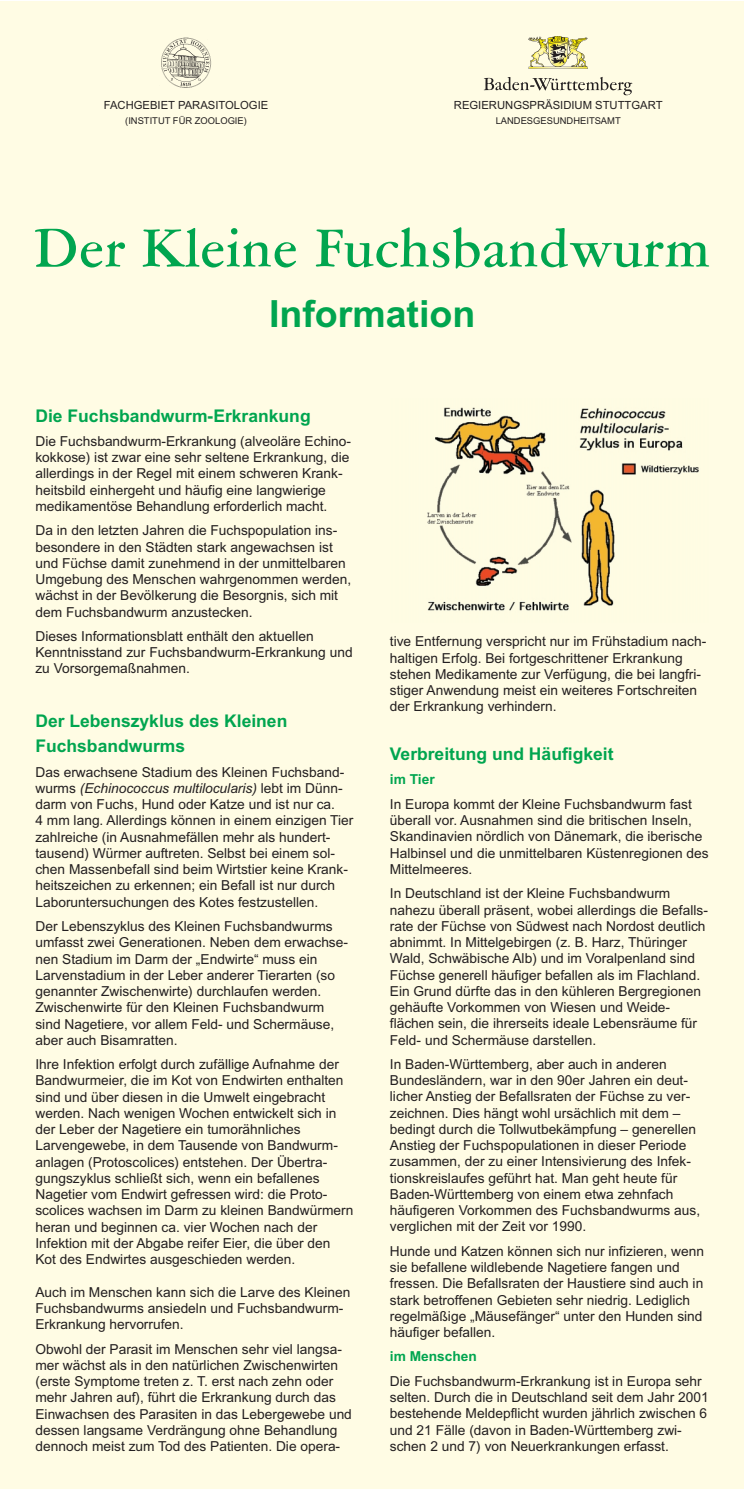
<style>
.page{position:relative;width:744px;height:1489px;background:#fff}
.page>*{position:absolute;margin:0;border:0;box-sizing:border-box;transform-origin:0 0}
.t1{font:500 52.5px "Garamont Amsterdam BQ";letter-spacing:.035em;color:#00a54f}
.t2{font:700 37.5px "Arial";color:#00a54f}
.t3{font:700 17.5px/25px "Arial";color:#00a54f}
.t4{font:13.75px/16.2px "Arial";color:#231f20}
.t5{font:700 13.75px "Arial";color:#00a54f}
.t6{font:11.25px "Arial";color:#231f20}
.t7{font:9.38px "Arial";color:#231f20}
.s1{font-style:italic}
</style>
<div class="page">
<div style="left:0;top:1px;width:744px;height:1488px;background:#fffce4"></div>
<img style="left:528px;top:36px;width:60px;height:33px">
<svg style="left:484px;top:77px;width:148px;height:18px"></svg>
<img style="left:161px;top:37px;width:51px;height:51px">
<img style="left:427px;top:407px;width:272px;height:204px">
<p class="t6" style="left:104px;top:101px;width:166px">FACHGEBIET PARASITOLOGIE</p>
<p class="t7" style="left:125px;top:117px;width:123px">(INSTITUT FÜR ZOOLOGIE)</p>
<p class="t6" style="left:454px;top:101px;width:210px">REGIERUNGSPRÄSIDIUM STUTTGART</p>
<p class="t7" style="left:496px;top:117px;width:127px">LANDESGESUNDHEITSAMT</p>
<h1 class="t1" style="left:35px;top:227px;width:676px">Der Kleine Fuchsbandwurm</h1>
<h2 class="t2" style="left:269px;top:300px;width:208px">Information</h2>
<p class="t3" style="left:35px;top:405px;width:277px">Die Fuchsbandwurm-Erkrankung</p>
<p class="t4" style="left:35px;top:434px;width:317px">Die Fuchsbandwurm-Erkrankung (alveoläre Echino&shy;kokkose) ist zwar eine sehr seltene Erkrankung, die allerdings in der Regel mit einem schweren Krank&shy;heitsbild einhergeht und häufig eine langwierige medikamentöse Behandlung erforderlich macht.</p>
<p class="t4" style="left:35px;top:524px;width:317px">Da in den letzten Jahren die Fuchspopulation ins&shy;besondere in den Städten stark angewachsen ist und Füchse damit zunehmend in der unmittelbaren Umgebung des Menschen wahrgenommen werden, wächst in der Bevölkerung die Besorgnis, sich mit dem Fuchsbandwurm anzustecken.</p>
<p class="t4" style="left:35px;top:629px;width:319px">Dieses Informationsblatt enthält den aktuellen<br>Kenntnisstand zur Fuchsbandwurm-Erkrankung und zu Vorsorgemaßnahmen.</p>
<p class="t3" style="left:35px;top:710px;width:253px">Der Lebenszyklus des Kleinen<br>Fuchsbandwurms</p>
<p class="t4" style="left:35px;top:765px;width:319px">Das erwachsene Stadium des Kleinen Fuchsband&shy;wurms <span class="s1">(Echinococcus multilocularis)</span> lebt im Dünn&shy;darm von Fuchs, Hund oder Katze und ist nur ca.<br>4 mm lang. Allerdings können in einem einzigen Tier zahlreiche (in Ausnahmefällen mehr als hundert&shy;tausend) Würmer auftreten. Selbst bei einem sol&shy;chen Massenbefall sind beim Wirtstier keine Krank&shy;heitszeichen zu erkennen; ein Befall ist nur durch Laboruntersuchungen des Kotes festzustellen.</p>
<p class="t4" style="left:35px;top:919px;width:314px">Der Lebenszyklus des Kleinen Fuchsbandwurms umfasst zwei Generationen. Neben dem erwachse&shy;nen Stadium im Darm der „Endwirte“ muss ein Larvenstadium in der Leber anderer Tierarten (so genannter Zwischenwirte) durchlaufen werden.<br>Zwischenwirte für den Kleinen Fuchsbandwurm sind Nagetiere, vor allem Feld- und Schermäuse, aber auch Bisamratten.</p>
<p class="t4" style="left:35px;top:1057px;width:319px">Ihre Infektion erfolgt durch zufällige Aufnahme der Bandwurmeier, die im Kot von Endwirten enthalten sind und über diesen in die Umwelt eingebracht werden. Nach wenigen Wochen entwickelt sich in der Leber der Nagetiere ein tumorähnliches Larvengewebe, in dem Tausende von Bandwurm&shy;anlagen (Protoscolices) entstehen. Der Übertra&shy;gungszyklus schließt sich, wenn ein befallenes Nagetier vom Endwirt gefressen wird: die Proto&shy;scolices wachsen im Darm zu kleinen Bandwürmern heran und beginnen ca. vier Wochen nach der Infektion mit der Abgabe reifer Eier, die über den Kot des Endwirtes ausgeschieden werden.</p>
<p class="t4" style="left:35px;top:1285px;width:316px">Auch im Menschen kann sich die Larve des Kleinen<br>Fuchsbandwurms ansiedeln und Fuchsbandwurm-<br>Erkrankung hervorrufen.</p>
<p class="t4" style="left:35px;top:1342px;width:318px">Obwohl der Parasit im Menschen sehr viel langsa&shy;mer wächst als in den natürlichen Zwischenwirten (erste Symptome treten z. T. erst nach zehn oder mehr Jahren auf), führt die Erkrankung durch das Einwachsen des Parasiten in das Lebergewebe und dessen langsame Verdrängung ohne Behandlung dennoch meist zum Tod des Patienten. Die opera-</p>
<p class="t4" style="left:390px;top:635px;width:318px">tive Entfernung verspricht nur im Frühstadium nach&shy;haltigen Erfolg. Bei fortgeschrittener Erkrankung stehen Medikamente zur Verfügung, die bei langfri&shy;stiger Anwendung meist ein weiteres Fortschreiten der Erkrankung verhindern.</p>
<p class="t3" style="left:390px;top:743px;width:225px">Verbreitung und Häufigkeit</p>
<p class="t5" style="left:390px;top:775px;width:46px">im Tier</p>
<p class="t4" style="left:390px;top:797px;width:320px">In Europa kommt der Kleine Fuchsbandwurm fast überall vor. Ausnahmen sind die britischen Inseln, Skandinavien nördlich von Dänemark, die iberische Halbinsel und die unmittelbaren Küstenregionen des Mittelmeeres.</p>
<p class="t4" style="left:390px;top:887px;width:319px">In Deutschland ist der Kleine Fuchsbandwurm nahezu überall präsent, wobei allerdings die Befalls&shy;rate der Füchse von Südwest nach Nordost deutlich abnimmt. In Mittelgebirgen (z. B. Harz, Thüringer Wald, Schwäbische Alb) und im Voralpenland sind Füchse generell häufiger befallen als im Flachland.<br>Ein Grund dürfte das in den kühleren Bergregionen gehäufte Vorkommen von Wiesen und Weide&shy;flächen sein, die ihrerseits ideale Lebensräume für Feld- und Schermäuse darstellen.</p>
<p class="t4" style="left:390px;top:1057px;width:312px">In Baden-Württemberg, aber auch in anderen Bundesländern, war in den 90er Jahren ein deut&shy;licher Anstieg der Befallsraten der Füchse zu ver&shy;zeichnen. Dies hängt wohl ursächlich mit dem – bedingt durch die Tollwutbekämpfung – generellen Anstieg der Fuchspopulationen in dieser Periode zusammen, der zu einer Intensivierung des Infek&shy;tionskreislaufes geführt hat. Man geht heute für Baden-Württemberg von einem etwa zehnfach häufigeren Vorkommen des Fuchsbandwurms aus, verglichen mit der Zeit vor 1990.</p>
<p class="t4" style="left:390px;top:1244px;width:316px">Hunde und Katzen können sich nur infizieren, wenn sie befallene wildlebende Nagetiere fangen und fressen. Die Befallsraten der Haustiere sind auch in stark betroffenen Gebieten sehr niedrig. Lediglich regelmäßige „Mäusefänger“ unter den Hunden sind häufiger befallen.</p>
<p class="t5" style="left:390px;top:1351px;width:89px">im Menschen</p>
<p class="t4" style="left:390px;top:1374px;width:320px">Die Fuchsbandwurm-Erkrankung ist in Europa sehr selten. Durch die in Deutschland seit dem Jahr 2001 bestehende Meldepflicht wurden jährlich zwischen 6 und 21 Fälle (davon in Baden-Württemberg zwi&shy;schen 2 und 7) von Neuerkrankungen erfasst.</p>
</div>
